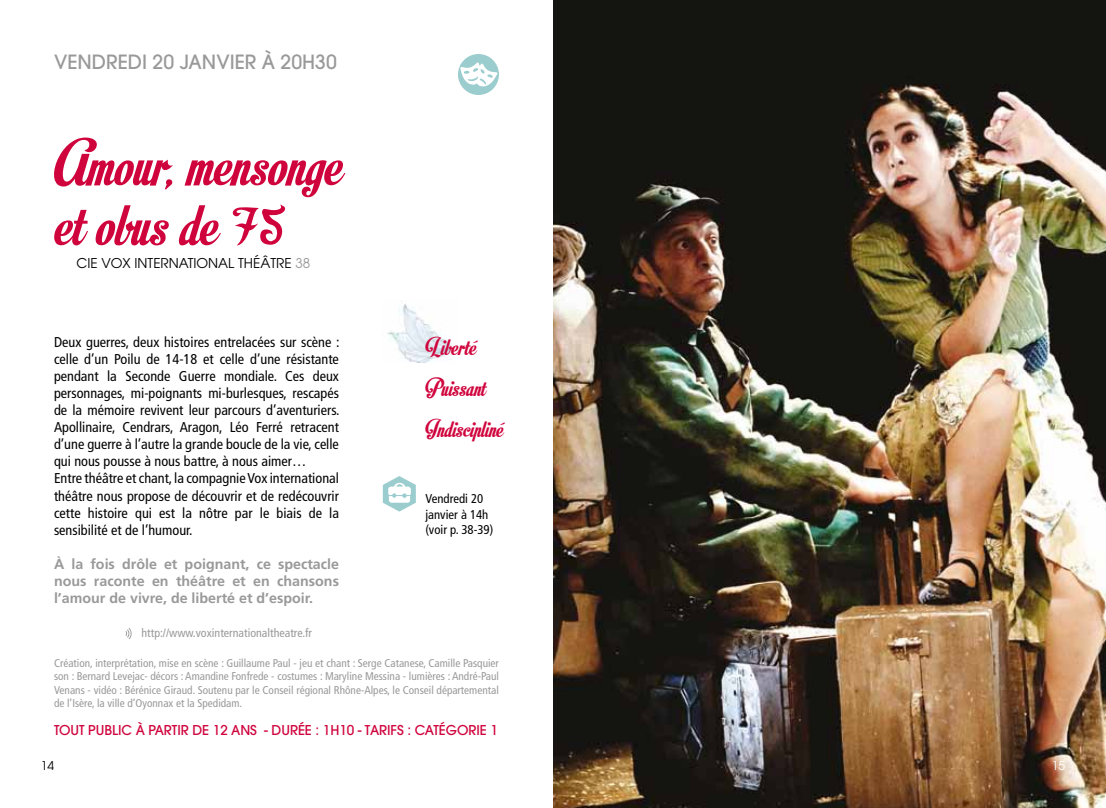
<style>
.page{position:relative;width:1106px;height:808px;background:#fff}
.page>*{position:absolute;margin:0;border:0;box-sizing:border-box;transform-origin:0 0}
.t1{font:66px/60px "Motion Picture Personal Use";color:#d0043d}
.t2{font:25.5px/41.1px "Motion Picture Personal Use";color:#d0043d}
.t3{font:500 19.5px "Avant Garde";color:#9a999a}
.t4{font:condensed 14.25px/17.1px "Frutiger";color:#000}
.t5{font:700 14.25px/17.1px "Frutiger";color:#9a999a;text-align:justify}
.t6{font:500 13.5px "Avant Garde";letter-spacing:-.005em;color:#d0043d}
.t7{font:13.5px "Avant Garde";color:#000}
.t8{font:condensed 12.75px/15.3px "Frutiger";color:#000}
.t9{font:condensed 12px "Frutiger";color:#9a999a}
.t10{font:12px "Avant Garde";color:#000}
.t11{font:12px "Avant Garde";color:#fff}
.t12{font:condensed 11.25px/13.5px "Frutiger";color:#9a999a;text-align:justify}
.s1{color:#9a999a}
</style>
<div class="page">
<svg style="left:232px;top:205px;width:54px;height:40px"></svg>
<svg style="left:125px;top:628px;width:7px;height:11px"></svg>
<svg style="left:383px;top:476px;width:33px;height:36px"></svg>
<img style="left:553px;top:0;width:553px;height:808px">
<div style="left:458px;top:54px;width:41px;height:41px;background:#9bcdce;border-radius:50%"></div>
<svg style="left:460px;top:62px;width:37px;height:25px"></svg>
<img style="left:387px;top:303px;width:64px;height:59px">
<h3 class="t3" style="left:54px;top:50px;width:284px">VENDREDI 20 JANVIER À 20H30</h3>
<h1 class="t1" style="left:54px;top:138px;width:290px">Amour, mensonge et obus de</h1>
<p class="t7" style="left:76px;top:255px;width:235px">CIE VOX INTERNATIONAL THÉÂTRE <span class="s1">38</span></p>
<p class="t4" style="left:54px;top:333px;width:287px">Deux guerres, deux histoires entrelacées sur scène : celle d’un Poilu de 14-18 et celle d’une résistante pendant la Seconde Guerre mondiale. Ces deux personnages, mi-poignants mi-burlesques, rescapés de la mémoire revivent leur parcours d’aventuriers.<br>Apollinaire, Cendrars, Aragon, Léo Ferré retracent d’une guerre à l’autre la grande boucle de la vie, celle qui nous pousse à nous battre, à nous aimer…<br>Entre théâtre et chant, la compagnie Vox international théâtre nous propose de découvrir et de redécouvrir cette histoire qui est la nôtre par le biais de la sensibilité et de l’humour.</p>
<p class="t5" style="left:54px;top:555px;width:286px">À la fois drôle et poignant, ce spectacle nous raconte en théâtre et en chansons l’amour de vivre, de liberté et d’espoir.</p>
<p class="t9" style="left:141px;top:626px;width:172px">http://www.voxinternationaltheatre.fr</p>
<h2 class="t2" style="left:425px;top:328px;width:79px">Liberté<br>Puissant<br>Indiscipliné</h2>
<p class="t8" style="left:425px;top:491px;width:69px">Vendredi 20 janvier à 14h (voir p. 38-39)</p>
<p class="t12" style="left:54px;top:656px;width:446px">Création, interprétation, mise en scène : Guillaume Paul - jeu et chant : Serge Catanese, Camille Pasquier son : Bernard Levejac- décors : Amandine Fonfrede - costumes : Maryline Messina - lumières : André-Paul Venans - vidéo : Bérénice Giraud. Soutenu par le Conseil régional Rhône-Alpes, le Conseil départemental de l’Isère, la ville d’Oyonnax et la Spedidam.</p>
<p class="t6" style="left:54px;top:722px;width:445px">TOUT PUBLIC À PARTIR DE 12 ANS - DURÉE : 1H10 - TARIFS : CATÉGORIE 1</p>
<p class="t10" style="left:41px;top:758px;width:15px">14</p>
<p class="t11" style="left:1052px;top:758px;width:15px">15</p>
</div>
